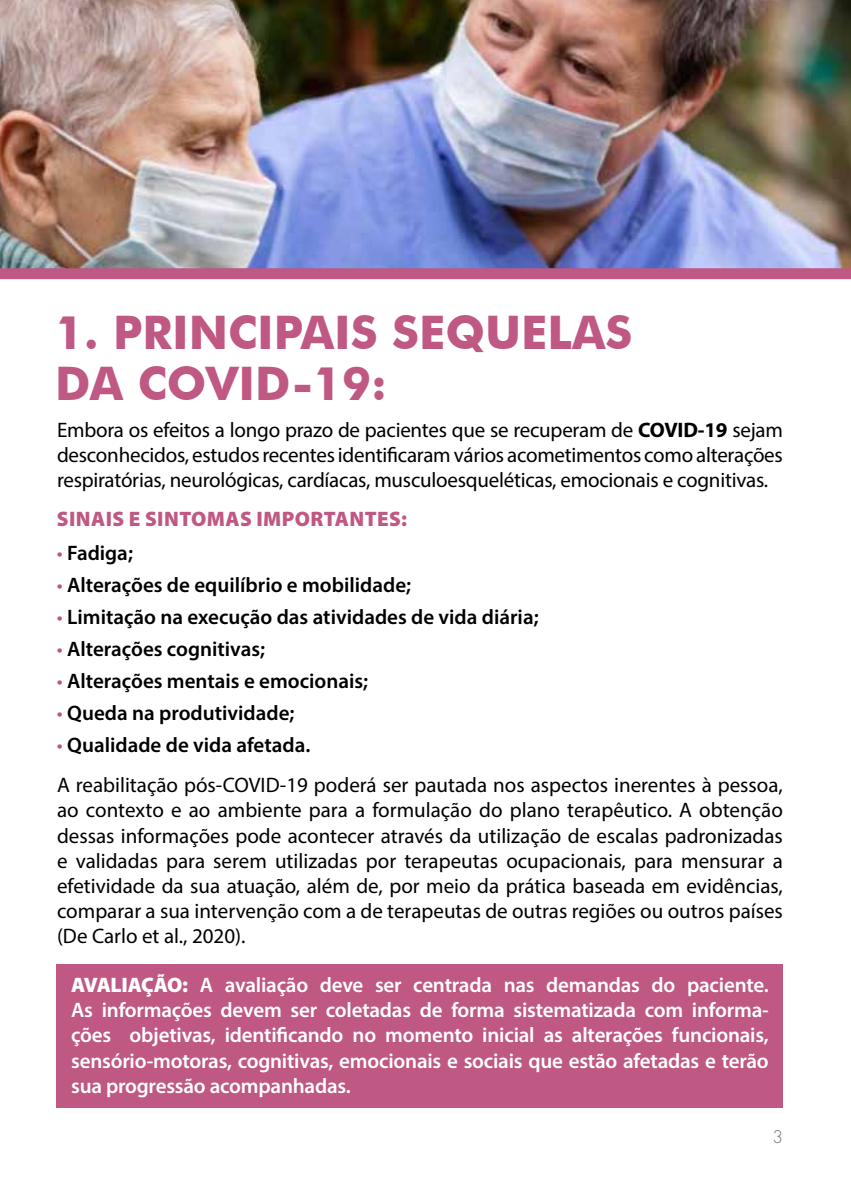
<style>
.page{position:relative;width:851px;height:1191px;background:#fff}
.page>*{position:absolute;margin:0;border:0;box-sizing:border-box;transform-origin:0 0}
.t1{font:700 46.2px/50.4px "Futura BT";color:#bf5883}
.t2{font:21px/25.2px "Myriad Pro";letter-spacing:-.01em;color:#000;text-align:justify}
.t3{font:600 21px/25.2px "Myriad Pro";letter-spacing:-.01em;color:#fff;text-align:justify}
.t4{font:600 21px "Myriad Pro";color:#000}
.t5{font:900 21px "Myriad Pro";letter-spacing:.02em;color:#bf5883}
.t6{font:300 17px "Futura Std";color:#706f6f}
.s1{font-weight:700}
.s2{font-weight:400;color:#bf5883}
.s3{font-weight:900}
</style>
<div class="page">
<img style="left:0;top:0;width:850px;height:268px">
<svg style="left:0;top:268px;width:850px;height:11px;background:#bd5984"></svg>
<div style="left:57px;top:964px;width:725px;height:143px;background:#bf5883"></div>
<h1 class="t1" style="left:55px;top:307px;width:578px">1. PRINCIPAIS SEQUELAS<br>DA COVID-19:</h1>
<p class="t2" style="left:57px;top:416px;width:727px">Embora os efeitos a longo prazo de pacientes que se recuperam de <span class="s1">COVID-19</span> sejam desconhecidos, estudos recentes identificaram vários acometimentos como alterações respiratórias, neurológicas, cardíacas, musculoesqueléticas, emocionais e cognitivas.</p>
<p class="t5" style="left:57px;top:505px;width:351px">SINAIS E SINTOMAS IMPORTANTES:</p>
<p class="t4" style="left:57px;top:539px;width:78px"><span class="s2">•</span> Fadiga;</p>
<p class="t4" style="left:57px;top:571px;width:356px"><span class="s2">•</span> Alterações de equilíbrio e mobilidade;</p>
<p class="t4" style="left:57px;top:603px;width:483px"><span class="s2">•</span> Limitação na execução das atividades de vida diária;</p>
<p class="t4" style="left:57px;top:635px;width:210px"><span class="s2">•</span> Alterações cognitivas;</p>
<p class="t4" style="left:57px;top:667px;width:313px"><span class="s2">•</span> Alterações mentais e emocionais;</p>
<p class="t4" style="left:57px;top:699px;width:239px"><span class="s2">•</span> Queda na produtividade;</p>
<p class="t4" style="left:57px;top:731px;width:255px"><span class="s2">•</span> Qualidade de vida afetada.</p>
<p class="t2" style="left:57px;top:772px;width:727px">A reabilitação pós-COVID-19 poderá ser pautada nos aspectos inerentes à pessoa, ao contexto e ao ambiente para a formulação do plano terapêutico. A obtenção dessas informações pode acontecer através da utilização de escalas padronizadas e validadas para serem utilizadas por terapeutas ocupacionais, para mensurar a efetividade da sua atuação, além de, por meio da prática baseada em evidências, comparar a sua intervenção com a de terapeutas de outras regiões ou outros países (De Carlo et al., 2020).</p>
<p class="t3" style="left:71px;top:971px;width:699px"><span class="s3">AVALIAÇÃO:</span> A avaliação deve ser centrada nas demandas do paciente.<br>As informações devem ser coletadas de forma sistematizada com informa&shy;ções objetivas, identificando no momento inicial as alterações funcionais, sensório-motoras, cognitivas, emocionais e sociais que estão afetadas e terão sua progressão acompanhadas.</p>
<p class="t6" style="left:772px;top:1126px;width:12px">3</p>
</div>
